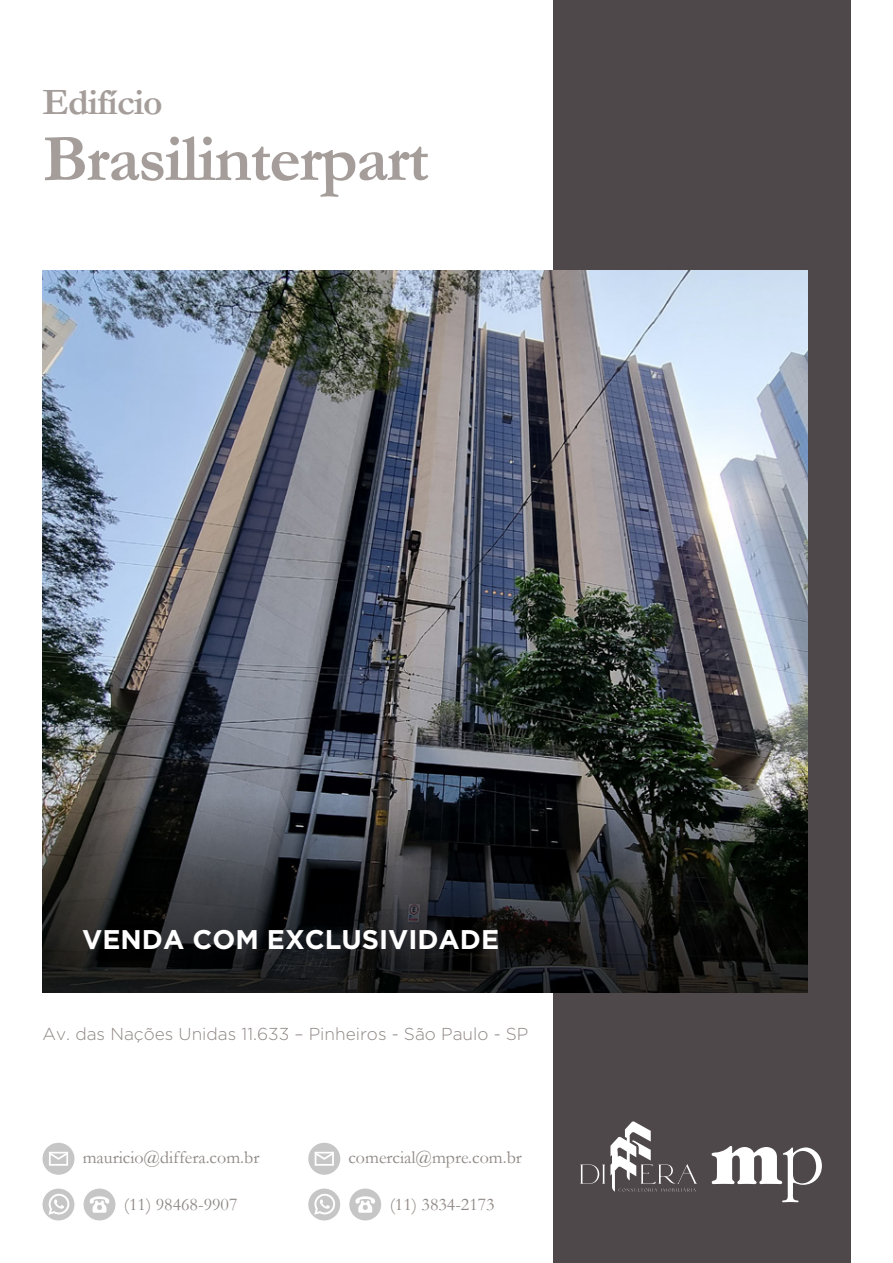
<style>
.page{position:relative;width:893px;height:1263px;background:#fff}
.page>*{position:absolute;margin:0;border:0;box-sizing:border-box;transform-origin:0 0}
.t1{font:700 67.5px "Garamond";letter-spacing:-.025em;color:#a49d9a}
.t2{font:700 37.5px "Garamond";letter-spacing:-.025em;color:#a49d9a}
.t3{font:700 27px "Gotham";color:#fff}
.t4{font:18px "Garamond";color:#8e8784}
.t5{font:300 17.25px "Gotham";color:#8e8784}
</style>
<div class="page">
<div style="left:553px;top:0;width:297px;height:1263px;background:#4f484a"></div>
<img style="left:43px;top:270px;width:765px;height:515px">
<svg style="left:43px;top:785px;width:765px;height:208px;background:#242627"></svg>
<div style="left:43px;top:1143px;width:32px;height:32px;background:#c6c6c6;border-radius:50%"></div>
<svg style="left:49px;top:1152px;width:19px;height:14px"></svg>
<div style="left:308px;top:1143px;width:32px;height:32px;background:#c6c6c6;border-radius:50%"></div>
<svg style="left:315px;top:1152px;width:19px;height:14px"></svg>
<div style="left:43px;top:1188px;width:31px;height:32px;background:#c6c6c6;border-radius:50%"></div>
<svg style="left:48px;top:1194px;width:21px;height:21px"></svg>
<div style="left:84px;top:1188px;width:31px;height:32px;background:#c6c6c6;border-radius:50%"></div>
<svg style="left:89px;top:1196px;width:21px;height:17px"></svg>
<div style="left:308px;top:1188px;width:32px;height:32px;background:#c6c6c6;border-radius:50%"></div>
<svg style="left:314px;top:1194px;width:21px;height:21px"></svg>
<div style="left:349px;top:1188px;width:32px;height:32px;background:#c6c6c6;border-radius:50%"></div>
<svg style="left:355px;top:1196px;width:20px;height:17px"></svg>
<svg style="left:712px;top:1146px;width:110px;height:56px"></svg>
<svg style="left:580px;top:1121px;width:117px;height:70px"></svg>
<h2 class="t2" style="left:43px;top:76px;width:122px">Edifício</h2>
<h1 class="t1" style="left:43px;top:113px;width:388px">Brasilinterpart</h1>
<h3 class="t3" style="left:82px;top:924px;width:418px">VENDA COM EXCLUSIVIDADE</h3>
<p class="t5" style="left:43px;top:1024px;width:487px">Av. das Nações Unidas 11.633 – Pinheiros - São Paulo - SP</p>
<p class="t4" style="left:83px;top:1145px;width:178px">mauricio@differa.com.br</p>
<p class="t4" style="left:348px;top:1145px;width:175px">comercial@mpre.com.br</p>
<p class="t4" style="left:124px;top:1192px;width:115px">(11) 98468-9907</p>
<p class="t4" style="left:390px;top:1192px;width:107px">(11) 3834-2173</p>
</div>
